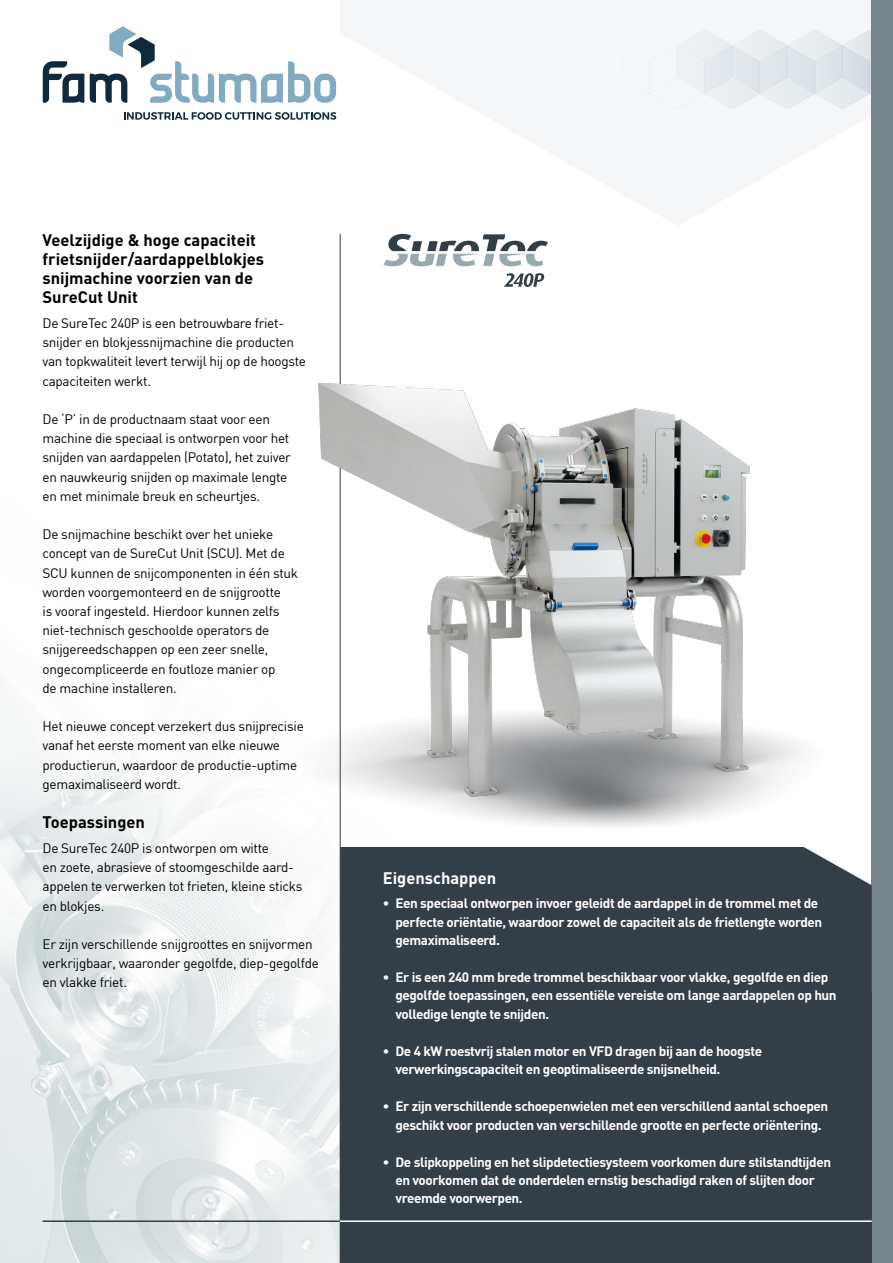
<style>
.page{position:relative;width:893px;height:1263px;background:#fff}
.page>*{position:absolute;margin:0;border:0;box-sizing:border-box;transform-origin:0 0}
.Titel{font:700 16.5px/19.2px "DIN";color:#000}
.Titel_Wit{font:700 16.5px "DIN";color:#fff}
.Txt{font:13.5px/19.2px "DIN";letter-spacing:-.02em;color:#000}
.Features{font:700 13.5px/18.5px "DIN";letter-spacing:-.03em;color:#fff}
</style>
<div class="page">
<img style="left:0;top:69px;width:872px;height:1194px">
<svg style="left:340px;top:0;width:532px;height:226px;fill:#f4f6f7"></svg>
<svg style="left:43px;top:61px;width:41px;height:42px"></svg>
<svg style="left:90px;top:26px;width:246px;height:77px"></svg>
<svg style="left:124px;top:112px;width:212px;height:8px"></svg>
<img style="left:594px;top:27px;width:278px;height:81px">
<div style="left:872px;top:0;width:21px;height:1263px;background:#74868b"></div>
<hr style="left:340px;top:234px;width:1px;height:1029px;background:#343e47">
<div style="left:340px;top:993px;width:532px;height:270px;background:#343e47"></div>
<div style="left:340px;top:847px;width:532px;height:146px;background:#343e47"></div>
<hr style="left:43px;top:1220px;width:297px;height:2px;background:#343e47">
<hr style="left:340px;top:1220px;width:532px;height:2px;background:#fff">
<img style="left:213px;top:300px;width:637px;height:553px">
<svg style="left:504px;top:273px;width:40px;height:14px"></svg>
<svg style="left:383px;top:234px;width:165px;height:32px"></svg>
<p class="Titel" style="left:43px;top:229px;width:223px">Veelzijdige &amp; hoge capaciteit frietsnijder/aardappelblokjes snijmachine voorzien van de<br>SureCut Unit</p>
<p class="Txt" style="left:43px;top:313px;width:265px">De SureTec 240P is een betrouwbare friet&shy;snijder en blokjessnijmachine die producten van topkwaliteit levert terwijl hij op de hoogste capaciteiten werkt.</p>
<p class="Txt" style="left:43px;top:409px;width:250px">De ‘P’ in de productnaam staat voor een machine die speciaal is ontworpen voor het snijden van aardappelen (Potato), het zuiver en nauwkeurig snijden op maximale lengte en met minimale breuk en scheurtjes.</p>
<p class="Txt" style="left:43px;top:524px;width:257px">De snijmachine beschikt over het unieke concept van de SureCut Unit (SCU). Met de SCU kunnen de snijcomponenten in één stuk worden voorgemonteerd en de snijgrootte<br>is vooraf ingesteld. Hierdoor kunnen zelfs niet-technisch geschoolde operators de snijgereedschappen op een zeer snelle, ongecompliceerde en foutloze manier op<br>de machine installeren.</p>
<p class="Txt" style="left:43px;top:716px;width:263px">Het nieuwe concept verzekert dus snijprecisie vanaf het eerste moment van elke nieuwe productierun, waardoor de productie-uptime gemaximaliseerd wordt.</p>
<p class="Titel" style="left:43px;top:812px;width:104px">Toepassingen</p>
<p class="Txt" style="left:43px;top:838px;width:262px">De SureTec 240P is ontworpen om witte<br>en zoete, abrasieve of stoomgeschilde aard&shy;appelen te verwerken tot frieten, kleine sticks en blokjes.</p>
<p class="Txt" style="left:43px;top:934px;width:278px">Er zijn verschillende snijgroottes en snijvormen verkrijgbaar, waaronder gegolfde, diep-gegolfde en vlakke friet.</p>
<p class="Titel_Wit" style="left:383px;top:867px;width:115px">Eigenschappen</p>
<p class="Features" style="left:395px;top:893px;width:428px;text-indent:-13px">• Een speciaal ontworpen invoer geleidt de aardappel in de trommel met de perfecte oriëntatie, waardoor zowel de capaciteit als de frietlengte worden gemaximaliseerd.</p>
<p class="Features" style="left:395px;top:967px;width:443px;text-indent:-13px">• Er is een 240 mm brede trommel beschikbaar voor vlakke, gegolfde en diep gegolfde toepassingen, een essentiële vereiste om lange aardappelen op hun volledige lengte te snijden.</p>
<p class="Features" style="left:395px;top:1041px;width:368px;text-indent:-13px">• De 4 kW roestvrij stalen motor en VFD dragen bij aan de hoogste verwerkingscapaciteit en geoptimaliseerde snijsnelheid.</p>
<p class="Features" style="left:383px;top:1096px;width:447px;text-align:center">• Er zijn verschillende schoepenwielen met een verschillend aantal schoepen geschikt voor producten van verschillende grootte en perfecte oriëntering.</p>
<p class="Features" style="left:395px;top:1152px;width:437px;text-indent:-13px">• De slipkoppeling en het slipdetectiesysteem voorkomen dure stilstandtijden en voorkomen dat de onderdelen ernstig beschadigd raken of slijten door vreemde voorwerpen.</p>
</div>
